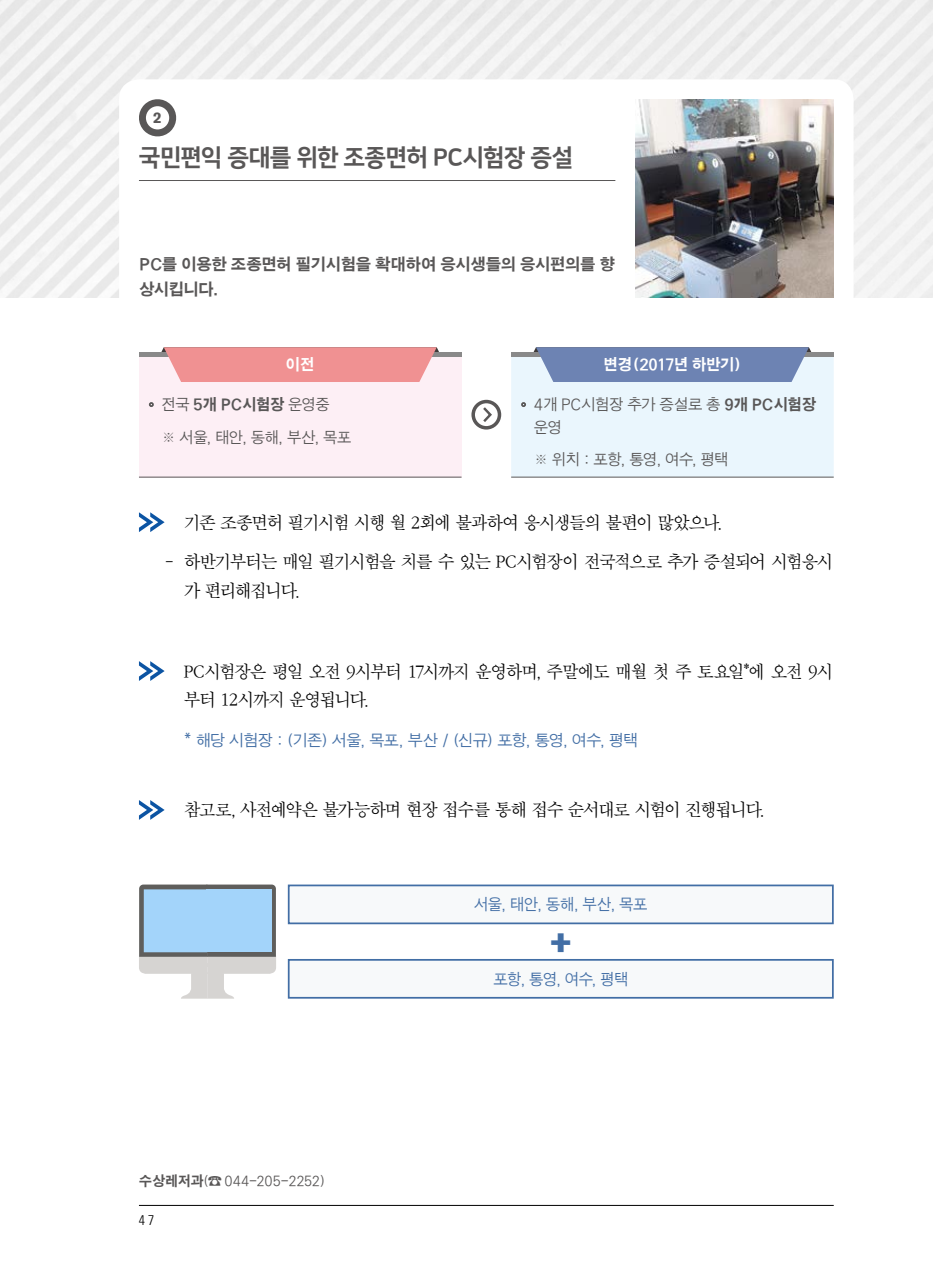
<style>
.page{position:relative;width:933px;height:1275px;background:#fff}
.page>*{position:absolute;margin:0;border:0;box-sizing:border-box;transform-origin:0 0}
.t1{font:700 35px "Akzidenz Grotesk BQ";color:#426ea5}
.t2{font:23.8px "Nanum Square OTFEB";letter-spacing:-.03em;color:#595757}
.t3{font:18.2px/29.8px "SM3 SS Myung Jo 03";letter-spacing:-.125em;color:#000;scale:.96 1}
.t4{font:16.45px/25.2px "SM3 K Gothic";letter-spacing:-.07em;color:#595757}
.t5{font:16.1px "SM3 J Gothic 02";letter-spacing:-.08em;color:#426ea5}
.t6{font:16.1px "SM3 J Gothic 02";letter-spacing:-.08em;color:#426ea5;scale:.94 1}
.t7{font:15.75px/22.4px "SM3 J Gothic 02";letter-spacing:-.075em;color:#595757;scale:.96 1}
.t8{font:15.75px "SM3 J Gothic 02";letter-spacing:-.075em;color:#595757;scale:.95 1}
.t9{font:15.75px "SM3 K Gothic";letter-spacing:-.07em;color:#fff;scale:.96 1}
.t10{font:15.75px "SM3 K Gothic";letter-spacing:-.055em;color:#595757;scale:.95 1}
.t11{font:700 15.4px "Akzidenz Grotesk BQ";color:#595757}
.t12{font:14px "SM3 J Gothic 02";letter-spacing:-.065em;color:#595757;scale:.96 1}
.t13{font:300 condensed 14px "Univers LT Std";color:#000}
.s1{font-family:"SM3 J Gothic 02"}
.s2{font-family:"SM3 K Gothic"}
</style>
<div class="page">
<img style="left:0;top:0;width:933px;height:298px">
<div style="left:119px;top:79px;width:734px;height:248px;background:#fff;border-radius:20px"></div>
<hr style="left:139px;top:1205px;width:694px;height:1px;background:#000">
<div style="left:139px;top:352px;width:322px;height:35px;background:#fdeff5"></div>
<div style="left:139px;top:387px;width:322px;height:90px;background:#fdeff5"></div>
<hr style="left:511px;top:477px;width:322px;height:1px;background:#595757">
<hr style="left:139px;top:477px;width:322px;height:1px;background:#595757">
<svg style="left:473px;top:402px;width:26px;height:26px"></svg>
<div style="left:471px;top:400px;width:30px;height:30px;border:4px solid #595757;border-radius:50%"></div>
<svg style="left:481px;top:405px;width:12px;height:19px"></svg>
<svg style="left:149px;top:402px;width:5px;height:5px"></svg>
<svg style="left:139px;top:512px;width:26px;height:20px"></svg>
<svg style="left:139px;top:661px;width:26px;height:20px"></svg>
<svg style="left:139px;top:800px;width:26px;height:20px"></svg>
<hr style="left:139px;top:180px;width:476px;height:1px;background:#595757">
<svg style="left:139px;top:99px;width:38px;height:38px"></svg>
<div style="left:146px;top:106px;width:23px;height:23px;background:#fff;border-radius:50%"></div>
<img style="left:635px;top:99px;width:198px;height:199px">
<div style="left:139px;top:352px;width:322px;height:5px;background:#898989"></div>
<svg style="left:161px;top:347px;width:278px;height:35px;background:#ee9798"></svg>
<svg style="left:511px;top:347px;width:322px;height:130px;background:#cedceb"></svg>
<div style="left:289px;top:885px;width:544px;height:38px;background:#f7f9fa"></div>
<div style="left:288px;top:884px;width:545px;height:40px;border:2px solid #426ea5"></div>
<div style="left:289px;top:960px;width:544px;height:38px;background:#f7f9fa"></div>
<div style="left:288px;top:959px;width:545px;height:40px;border:2px solid #426ea5"></div>
<svg style="left:139px;top:884px;width:137px;height:115px"></svg>
<div style="left:206px;top:889px;width:65px;height:63px;background:#a3d4fa"></div>
<p class="t11" style="left:153px;top:109px;width:10px">2</p>
<h2 class="t2" style="left:139px;top:145px;width:436px">국민편익 증대를 위한 조종면허 PC시험장 증설</h2>
<p class="t4" style="left:139px;top:252px;width:478px">PC를 이용한 조종면허 필기시험을 확대하여 응시생들의 응시편의를 향 상시킵니다.</p>
<p class="t9" style="left:285px;top:357px;width:32px">이전</p>
<p class="t9" style="left:603px;top:357px;width:146px">변경(2017년 하반기)</p>
<p class="t10" style="left:161px;top:397px;width:179px"><span class="s1">전국</span> 5개 PC시험장 <span class="s1">운영중</span></p>
<p class="t8" style="left:161px;top:429px;width:202px">※ 서울, 태안, 동해, 부산, 목포</p>
<p class="t7" style="left:533px;top:394px;width:296px">4개 PC시험장 추가 증설로 총 <span class="s2">9개 PC시험장 </span>운영</p>
<p class="t7" style="left:533px;top:449px;width:205px">※ 위치 : 포항, 통영, 여수, 평택</p>
<p class="t3" style="left:184px;top:508px;width:563px">기존 조종면허 필기시험 시행 월 2회에 불과하여 응시생들의 불편이 많았으나.</p>
<p class="t3" style="left:184px;top:547px;width:678px;text-indent:-20px">- 하반기부터는 매일 필기시험을 치를 수 있는 PC시험장이 전국적으로 추가 증설되어 시험응시 가 편리해집니다.</p>
<p class="t3" style="left:184px;top:657px;width:678px;line-height:28.9px">PC시험장은 평일 오전 9시부터 17시까지 운영하며, 주말에도 매월 첫 주 토요일*에 오전 9시 부터 12시까지 운영됩니다.</p>
<p class="t5" style="left:184px;top:731px;width:456px">* 해당 시험장 : (기존) 서울, 목포, 부산 / (신규) 포항, 통영, 여수, 평택</p>
<p class="t3" style="left:184px;top:796px;width:607px">참고로, 사전예약은 불가능하며 현장 접수를 통해 접수 순서대로 시험이 진행됩니다.</p>
<p class="t6" style="left:473px;top:896px;width:187px">서울, 태안, 동해, 부산, 목포</p>
<h1 class="t1" style="left:548px;top:921px;width:27px">+</h1>
<p class="t12" style="left:139px;top:1174px;width:196px"><span class="s2">수상레저과</span>(☎ 044-205-2252)</p>
<p class="t13" style="left:139px;top:1212px;width:17px">47</p>
<p class="t6" style="left:493px;top:971px;width:145px">포항, 통영, 여수, 평택</p>
</div>
